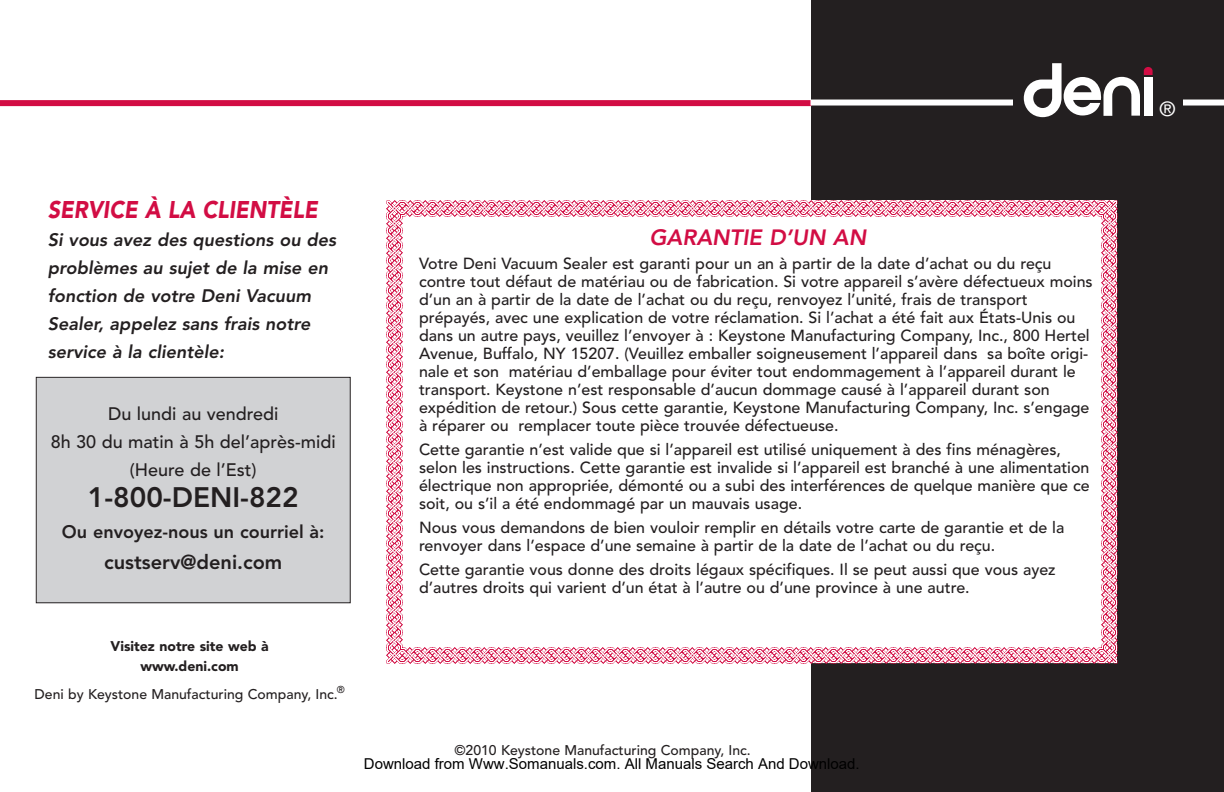
<style>
.page{position:relative;width:1224px;height:792px;background:#fff}
.page>*{position:absolute;margin:0;border:0;box-sizing:border-box;transform-origin:0 0}
.t1{font:800 28px "Avenir";color:#231f20}
.t2{font:italic 900 24px "Avenir";color:#d20d44;scale:.9 1}
.t3{font:italic 800 22px "Avenir";color:#d20d44}
.t4{font:800 20px "Avenir";color:#231f20}
.t5{font:20px "Helvetica";color:#fff}
.t6{font:italic 800 18px/28px "Avenir";color:#231f20}
.t7{font:500 18px/28px "Avenir";color:#231f20;text-align:center}
.t8{font:800 18px "Avenir";color:#231f20}
.t9{font:500 16px/18px "Avenir";color:#231f20}
.t10{font:15px "Arial";color:#000}
.t11{font:500 14px "Avenir";color:#231f20}
.t12{font:900 14px/20px "Avenir";color:#231f20;text-align:center}
</style>
<div class="page">
<div style="left:811px;top:0;width:413px;height:792px;background:#231f20"></div>
<div style="left:395px;top:208px;width:714px;height:447px;background:#fff"></div>
<img style="left:387px;top:647px;width:730px;height:16px">
<img style="left:387px;top:200px;width:16px;height:447px">
<img style="left:403px;top:200px;width:714px;height:16px">
<img style="left:1101px;top:216px;width:16px;height:431px">
<div style="left:0;top:100px;width:812px;height:6px;background:#d20d44"></div>
<div style="left:811px;top:100px;width:413px;height:6px;background:#fff"></div>
<div style="left:37px;top:378px;width:313px;height:224px;background:#d1d2d4"></div>
<div style="left:36px;top:377px;width:315px;height:226px;border:1px solid #231f20"></div>
<div style="left:1014px;top:60px;width:169px;height:63px;background:#231f20"></div>
<svg style="left:1024px;top:63px;width:129px;height:54px"></svg>
<h2 class="t2" style="left:48px;top:200px;width:301px">SERVICE À LA CLIENTÈLE</h2>
<p class="t6" style="left:48px;top:227px;width:290px">Si vous avez des questions ou des problèmes au sujet de la mise en fonction de votre Deni Vacuum<br>Sealer, appelez sans frais notre service à la clientèle:</p>
<p class="t7" style="left:51px;top:402px;width:287px">Du lundi au vendredi<br>8h 30 du matin à 5h del’après-midi (Heure de l’Est)</p>
<h1 class="t1" style="left:88px;top:486px;width:212px">1-800-DENI-822</h1>
<p class="t8" style="left:62px;top:524px;width:264px">Ou envoyez-nous un courriel à:</p>
<p class="t4" style="left:104px;top:554px;width:180px">custserv@deni.com</p>
<p class="t12" style="left:110px;top:637px;width:160px">Visitez notre site web à www.deni.com</p>
<p class="t11" style="left:35px;top:688px;width:312px">Deni by Keystone Manufacturing Company, Inc.<sup>®</sup></p>
<h3 class="t3" style="left:649px;top:228px;width:218px">GARANTIE D’UN AN</h3>
<p class="t9" style="left:419px;top:256px;width:675px">Votre Deni Vacuum Sealer est garanti pour un an à partir de la date d’achat ou du reçu contre tout défaut de matériau ou de fabrication. Si votre appareil s’avère défectueux moins d’un an à partir de la date de l’achat ou du reçu, renvoyez l’unité, frais de transport prépayés, avec une explication de votre réclamation. Si l’achat a été fait aux États-Unis ou dans un autre pays, veuillez l’envoyer à : Keystone Manufacturing Company, Inc., 800 Hertel Avenue, Buffalo, NY 15207. (Veuillez emballer soigneusement l’appareil dans sa boîte origi&shy;nale et son matériau d’emballage pour éviter tout endommagement à l’appareil durant le transport. Keystone n’est responsable d’aucun dommage causé à l’appareil durant son expédition de retour.) Sous cette garantie, Keystone Manufacturing Company, Inc. s’engage à réparer ou remplacer toute pièce trouvée défectueuse.</p>
<p class="t9" style="left:419px;top:442px;width:672px">Cette garantie n’est valide que si l’appareil est utilisé uniquement à des fins ménagères, selon les instructions. Cette garantie est invalide si l’appareil est branché à une alimentation électrique non appropriée, démonté ou a subi des interférences de quelque manière que ce soit, ou s’il a été endommagé par un mauvais usage.</p>
<p class="t9" style="left:419px;top:520px;width:647px">Nous vous demandons de bien vouloir remplir en détails votre carte de garantie et de la renvoyer dans l’espace d’une semaine à partir de la date de l’achat ou du reçu.</p>
<p class="t9" style="left:419px;top:562px;width:638px">Cette garantie vous donne des droits légaux spécifiques. Il se peut aussi que vous ayez d’autres droits qui varient d’un état à l’autre ou d’une province à une autre.</p>
<p class="t11" style="left:454px;top:744px;width:298px">©2010 Keystone Manufacturing Company, Inc.</p>
<p class="t10" style="left:364px;top:755px;width:497px">Download from Www.Somanuals.com. All Manuals Search And Download.</p>
<p class="t5" style="left:1160px;top:102px;width:16px">®</p>
</div>
